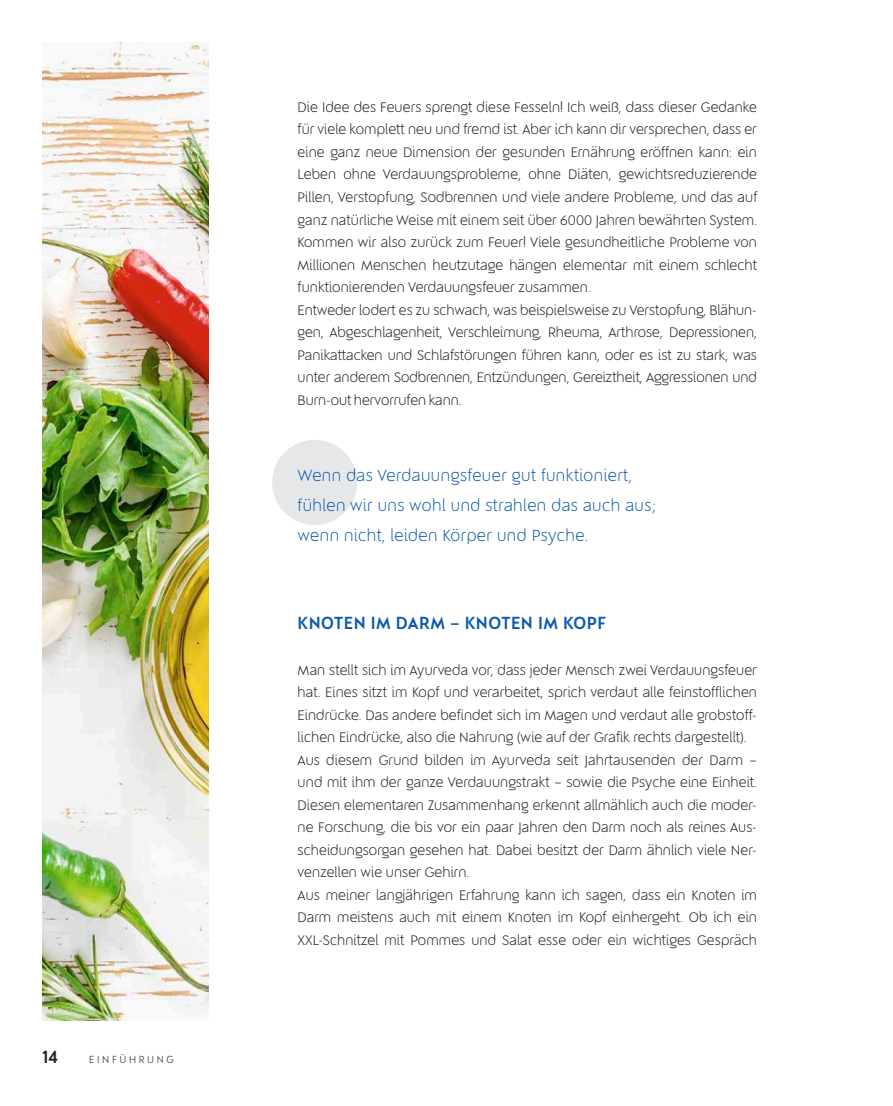
<style>
.page{position:relative;width:893px;height:1106px;background:#fff}
.page>*{position:absolute;margin:0;border:0;box-sizing:border-box;transform-origin:0 0}
.t1{font:700 18px "Qurillian";letter-spacing:.03em;color:#105cab}
.t2{font:700 18px "Qurillian";color:#231f20}
.t3{font:300 16.5px/30px "Qurillian";letter-spacing:.03em;color:#105cab}
.t4{font:300 14.1px/22.5px "Qurillian";letter-spacing:.01em;color:#231f20}
.t5{font:300 10.5px "Qurillian";letter-spacing:.25em;color:#231f20}
</style>
<div class="page">
<div style="left:272px;top:440px;width:85px;height:85px;background:#e6e7e9;border-radius:50%"></div>
<img style="left:43px;top:43px;width:165px;height:977px">
<p class="t2" style="left:43px;top:1045px;width:17px">14</p>
<p class="t5" style="left:89px;top:1053px;width:86px">EINFÜHRUNG</p>
<p class="t4" style="left:298px;top:96px;width:461px">Die Idee des Feuers sprengt diese Fesseln! Ich weiß, dass dieser Gedanke für viele komplett neu und fremd ist. Aber ich kann dir versprechen, dass er eine ganz neue Dimension der gesunden Ernährung eröffnen kann: ein Leben ohne Verdauungsprobleme, ohne Diäten, gewichtsreduzierende Pillen, Verstopfung, Sodbrennen und viele andere Probleme, und das auf ganz natürliche Weise mit einem seit über 6000 Jahren bewährten System.<br>Kommen wir also zurück zum Feuer! Viele gesundheitliche Probleme von Millionen Menschen heutzutage hängen elementar mit einem schlecht funktionierenden Verdauungsfeuer zusammen.<br>Entweder lodert es zu schwach, was beispielsweise zu Verstopfung, Blähun&shy;gen, Abgeschlagenheit, Verschleimung, Rheuma, Arthrose, Depressionen, Panikattacken und Schlafstörungen führen kann, oder es ist zu stark, was unter anderem Sodbrennen, Entzündungen, Gereiztheit, Aggressionen und Burn-out hervorrufen kann.</p>
<p class="t3" style="left:298px;top:461px;width:360px">Wenn das Verdauungsfeuer gut funktioniert, fühlen wir uns wohl und strahlen das auch aus; wenn nicht, leiden Körper und Psyche.</p>
<p class="t1" style="left:298px;top:611px;width:310px">KNOTEN IM DARM – KNOTEN IM KOPF</p>
<p class="t4" style="left:298px;top:658px;width:461px">Man stellt sich im Ayurveda vor, dass jeder Mensch zwei Verdauungsfeuer hat. Eines sitzt im Kopf und verarbeitet, sprich verdaut alle feinstofflichen Eindrücke. Das andere befindet sich im Magen und verdaut alle grobstoff&shy;lichen Eindrücke, also die Nahrung (wie auf der Grafik rechts dargestellt).<br>Aus diesem Grund bilden im Ayurveda seit Jahrtausenden der Darm – und mit ihm der ganze Verdauungstrakt – sowie die Psyche eine Einheit.<br>Diesen elementaren Zusammenhang erkennt allmählich auch die moder&shy;ne Forschung, die bis vor ein paar Jahren den Darm noch als reines Aus&shy;scheidungsorgan gesehen hat. Dabei besitzt der Darm ähnlich viele Ner&shy;venzellen wie unser Gehirn.<br>Aus meiner langjährigen Erfahrung kann ich sagen, dass ein Knoten im Darm meistens auch mit einem Knoten im Kopf einhergeht. Ob ich ein XXL-Schnitzel mit Pommes und Salat esse oder ein wichtiges Gespräch</p>
</div>
